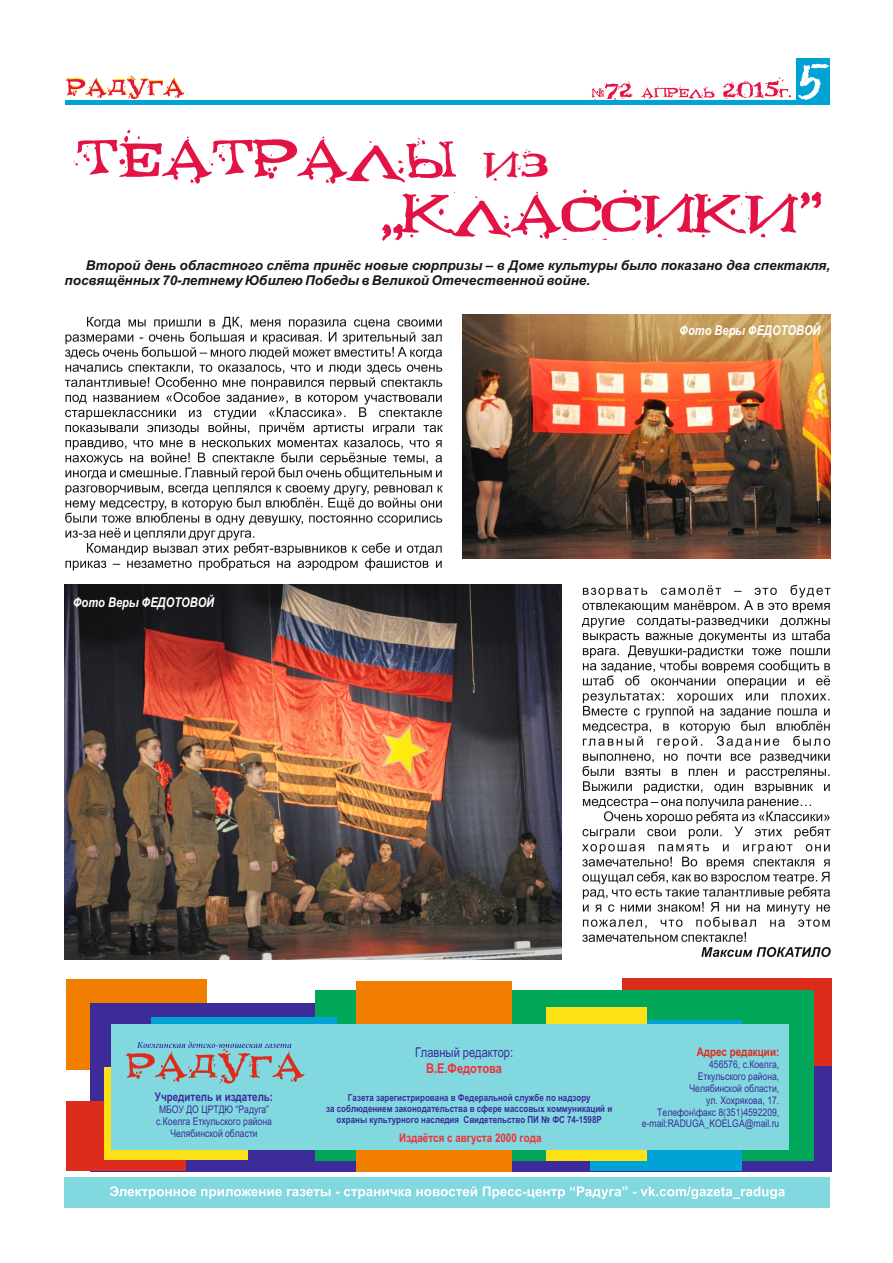
<style>
.page{position:relative;width:893px;height:1263px;background:#fff}
.page>*{position:absolute;margin:0;border:0;box-sizing:border-box;transform-origin:0 0}
.t1{font:54px "Fontocide";color:#e41346}
.t2{font:italic 700 13.5px/15.1px "Arial";color:#151616}
.t3{font:italic 700 13.5px "Arial Narrow";color:#fff}
.t4{font:13.5px "Arial Narrow";color:#3c2b99}
.t5{font:700 13.5px "Arial Narrow";color:#f02f39}
.t6{font:700 12px "Arial Narrow";color:#f02f39}
.t7{font:700 12px "Arial Narrow";color:#3c2b99}
.t8{font:700 12px "Arial Narrow";color:#dd2b1c}
.t9{font:10.5px/11.9px "Arial Narrow";color:#3c2b99;text-align:center}
.t10{font:700 9.75px/11.1px "Arial Narrow";color:#3c2b99;text-align:center}
.s1{font-size:36px}
</style>
<div class="page">
<div style="left:622px;top:978px;width:209px;height:120px;background:#dd2b1c"></div>
<div style="left:66px;top:979px;width:141px;height:91px;background:#f27e00"></div>
<div style="left:497px;top:1066px;width:335px;height:105px;background:#3c2b99"></div>
<div style="left:90px;top:1003px;width:282px;height:168px;background:#3c2b99"></div>
<div style="left:316px;top:990px;width:498px;height:170px;background:#00a759"></div>
<div style="left:357px;top:981px;width:155px;height:190px;background:#f27e00"></div>
<div style="left:590px;top:1020px;width:152px;height:151px;background:#00a3d4"></div>
<div style="left:547px;top:1007px;width:100px;height:153px;background:#fbe116"></div>
<div style="left:66px;top:1102px;width:120px;height:69px;background:#dd2b1c"></div>
<div style="left:104px;top:1067px;width:144px;height:92px;background:#fbe116"></div>
<div style="left:151px;top:1017px;width:186px;height:124px;background:#00a3d4"></div>
<div style="left:111px;top:1024px;width:677px;height:126px;background:#82d8df"></div>
<svg style="left:124px;top:1041px;width:181px;height:42px"></svg>
<div style="left:65px;top:1177px;width:765px;height:30px;background:#82d8df"></div>
<svg style="left:110px;top:1186px;width:675px;height:13px"></svg>
<hr style="left:65px;top:101px;width:730px;height:4px;background:#00a3d4">
<svg style="left:65px;top:75px;width:120px;height:24px"></svg>
<svg style="left:592px;top:77px;width:199px;height:23px"></svg>
<div style="left:797px;top:59px;width:33px;height:46px;background:#00a3d4"></div>
<svg style="left:798px;top:64px;width:31px;height:36px"></svg>
<svg style="left:65px;top:317px;width:378px;height:253px"></svg>
<img style="left:64px;top:584px;width:497px;height:376px">
<img style="left:463px;top:315px;width:368px;height:244px">
<svg style="left:582px;top:585px;width:249px;height:372px"></svg>
<h1 class="t1" style="left:77px;top:129px;width:473px">театралы <span class="s1">из</span></h1>
<h1 class="t1" style="left:377px;top:185px;width:446px">«классики»</h1>
<p class="t2" style="left:65px;top:259px;width:767px;text-indent:21px">Второй день областного слёта принёс новые сюрпризы – в Доме культуры было показано два спектакля, посвящённых 70-летнему Юбилею Победы в Великой Отечественной войне.</p>
<p class="t3" style="left:73px;top:597px;width:143px">Фото Веры ФЕДОТОВОЙ</p>
<p class="t3" style="left:679px;top:325px;width:143px">Фото Веры ФЕДОТОВОЙ</p>
<p class="t7" style="left:155px;top:1092px;width:120px">Учредитель и издатель:</p>
<p class="t9" style="left:156px;top:1104px;width:117px">МБОУ ДО ЦРТДЮ “Радуга” с.Коелга Еткульского района<br>Челябинской области</p>
<p class="t4" style="left:415px;top:1047px;width:100px">Главный редактор:</p>
<p class="t8" style="left:697px;top:1047px;width:84px">Адрес редакции:</p>
<p class="t5" style="left:426px;top:1063px;width:78px">В.Е.Федотова</p>
<p class="t9" style="left:642px;top:1059px;width:139px;text-align:right">456576, с.Коелга,<br>Еткульского района,<br>Челябинской области,<br>ул. Хохрякова, 17.<br>Телефон\факс 8(351)4592209, e-mail:RADUGA_KOELGA@mail.ru</p>
<p class="t10" style="left:326px;top:1093px;width:288px">Газета зарегистрирована в Федеральной службе по надзору<br>за соблюдением законодательства в сфере массовых коммуникаций и охраны культурного наследия Свидетельство ПИ № ФС 74-1598Р</p>
<p class="t6" style="left:399px;top:1133px;width:144px">Издаётся с августа 2000 года</p>
</div>
